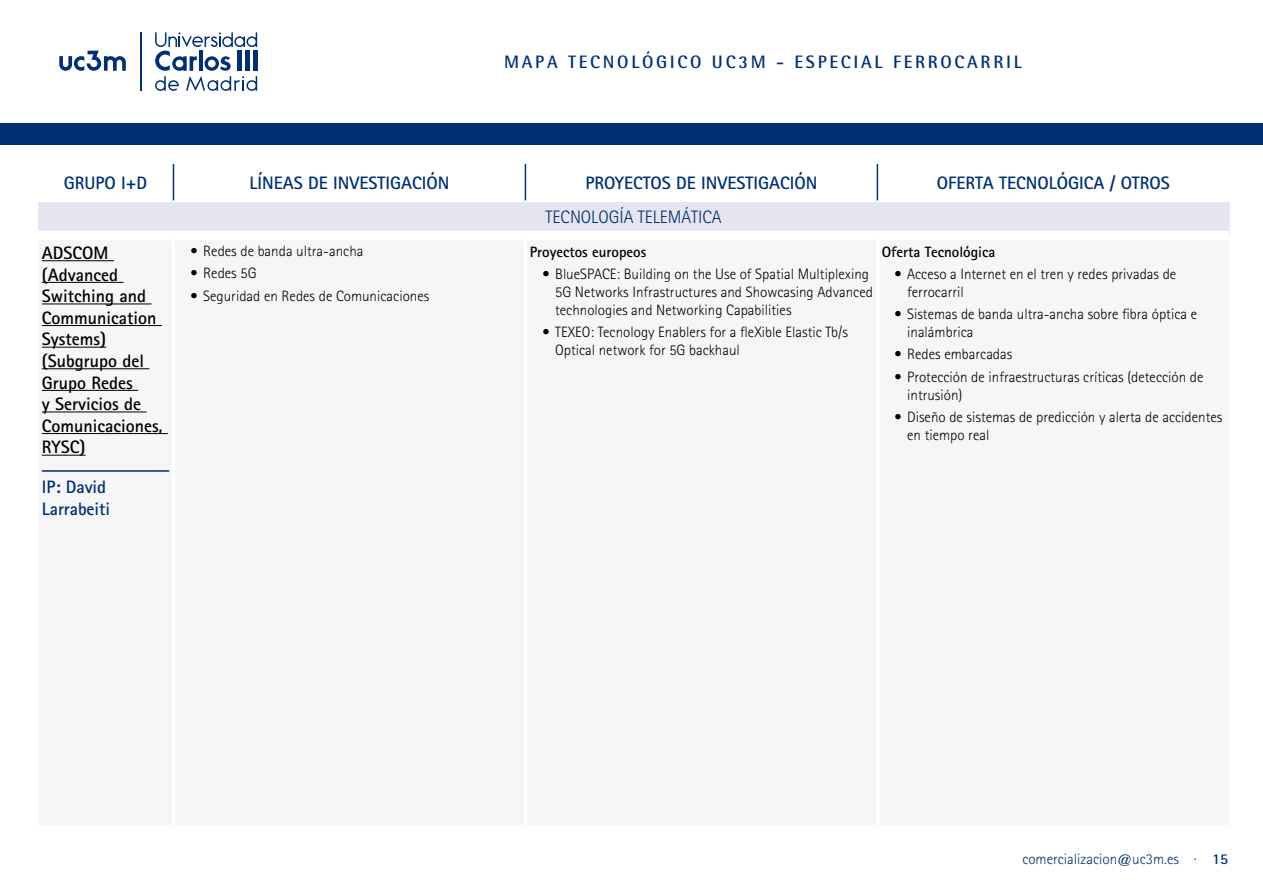
<style>
.page{position:relative;width:1263px;height:893px;background:#fff}
.page>*{position:absolute;margin:0;border:0;box-sizing:border-box;transform-origin:0 0}
.t1{font:700 18px/21.6px "Rotis Sans Serif";color:#000}
.t2{font:700 18px/21.6px "Rotis Sans Serif";color:#002f74}
.t3{font:700 18px "Rotis Semi Sans";color:#002f74}
.t4{font:300 18px "Rotis Sans Serif";color:#002f74}
.t5{font:300 15px/18px "Rotis Sans Serif";color:#000}
.t6{font:700 15px "Rotis Sans Serif";color:#000}
.t7{font:300 15px "Rotis Sans Serif";color:#002f74}
.s1{font-weight:700}
</style>
<div class="page">
<hr style="left:140px;top:32px;width:1px;height:59px;background:#002f74">
<svg style="left:59px;top:51px;width:67px;height:20px"></svg>
<svg style="left:155px;top:32px;width:102px;height:59px"></svg>
<div style="left:0;top:123px;width:1263px;height:22px;background:#002f74"></div>
<svg style="left:172px;top:164px;width:707px;height:37px"></svg>
<div style="left:38px;top:201px;width:1191px;height:34px;background:#e5e4ef"></div>
<hr style="left:173px;top:164px;width:1px;height:37px;background:#002f74">
<hr style="left:525px;top:164px;width:1px;height:37px;background:#002f74">
<hr style="left:877px;top:164px;width:1px;height:37px;background:#002f74">
<hr style="left:37px;top:201px;width:136px;height:1px;background:#fff">
<hr style="left:173px;top:201px;width:352px;height:1px;background:#fff">
<hr style="left:525px;top:201px;width:352px;height:1px;background:#fff">
<hr style="left:877px;top:201px;width:353px;height:1px;background:#fff">
<div style="left:38px;top:231px;width:135px;height:9px;background:#fff"></div>
<div style="left:173px;top:231px;width:352px;height:9px;background:#fff"></div>
<div style="left:525px;top:231px;width:352px;height:9px;background:#fff"></div>
<div style="left:877px;top:231px;width:352px;height:9px;background:#fff"></div>
<div style="left:38px;top:240px;width:135px;height:585px;background:#f6f6f6"></div>
<hr style="left:42px;top:260px;width:72px;height:1px;background:#000">
<hr style="left:42px;top:282px;width:82px;height:1px;background:#000">
<hr style="left:42px;top:303px;width:110px;height:1px;background:#000">
<hr style="left:42px;top:325px;width:120px;height:1px;background:#000">
<hr style="left:42px;top:347px;width:64px;height:1px;background:#000">
<hr style="left:42px;top:368px;width:108px;height:1px;background:#000">
<hr style="left:42px;top:390px;width:96px;height:1px;background:#000">
<hr style="left:42px;top:411px;width:104px;height:1px;background:#000">
<hr style="left:42px;top:433px;width:126px;height:1px;background:#000">
<hr style="left:42px;top:455px;width:44px;height:1px;background:#000">
<hr style="left:42px;top:470px;width:127px;height:2px;background:#002f74">
<div style="left:173px;top:240px;width:352px;height:585px;background:#f6f6f6"></div>
<div style="left:525px;top:240px;width:352px;height:585px;background:#f6f6f6"></div>
<div style="left:877px;top:240px;width:352px;height:585px;background:#f6f6f6"></div>
<hr style="left:172px;top:240px;width:3px;height:585px;background:#fff">
<hr style="left:524px;top:240px;width:3px;height:585px;background:#fff">
<hr style="left:876px;top:240px;width:3px;height:585px;background:#fff">
<p class="t3" style="left:504px;top:51px;width:14px">MAPA</p>
<p class="t3" style="left:568px;top:51px;width:14px">TECNOLÓGICO</p>
<p class="t3" style="left:712px;top:51px;width:95px">UC 3M - ESPECIAL</p>
<p class="t3" style="left:893px;top:51px;width:13px">FERROCARRIL</p>
<p class="t2" style="left:64px;top:172px;width:85px">GRUPO I+D</p>
<p class="t2" style="left:249px;top:172px;width:201px">LÍNEAS DE INVESTIGACIÓN</p>
<p class="t2" style="left:585px;top:172px;width:233px">PROYECTOS DE INVESTIGACIÓN</p>
<p class="t2" style="left:937px;top:172px;width:234px">OFERTA TECNOLÓGICA / OTROS</p>
<p class="t4" style="left:546px;top:207px;width:177px">TECNOLOGÍA TELEMÁTICA</p>
<p class="t1" style="left:42px;top:242px;width:122px">ADSCOM (Advanced<br>Switching and<br>Communication<br>Systems) (Subgrupo del<br>Grupo Redes<br>y Servicios de<br>Comunicaciones,<br>RYSC)</p>
<p class="t2" style="left:42px;top:476px;width:70px">IP: David<br>Larrabeiti</p>
<p class="t6" style="left:882px;top:242px;width:115px">Oferta Tecnológica</p>
<p class="t5" style="left:907px;top:265px;width:271px;text-indent:-13px">• Acceso a Internet en el tren y redes privadas de ferrocarril</p>
<p class="t5" style="left:907px;top:305px;width:291px;text-indent:-13px">• Sistemas de banda ultra-ancha sobre fibra óptica e inalámbrica</p>
<p class="t5" style="left:894px;top:345px;width:119px">• Redes embarcadas</p>
<p class="t5" style="left:907px;top:367px;width:298px;text-indent:-13px">• Protección de infraestructuras críticas (detección de intrusión)</p>
<p class="t5" style="left:907px;top:408px;width:317px;text-indent:-13px">• Diseño de sistemas de predicción y alerta de accidentes en tiempo real</p>
<p class="t5" style="left:190px;top:242px;width:174px">• Redes de banda ultra-ancha</p>
<p class="t5" style="left:190px;top:264px;width:68px">• Redes 5G</p>
<p class="t5" style="left:190px;top:287px;width:240px">• Seguridad en Redes de Comunicaciones</p>
<p class="t6" style="left:530px;top:242px;width:118px">Proyectos europeos</p>
<p class="t5" style="left:555px;top:265px;width:319px;text-indent:-13px">• BlueSPACE: Building on the Use of Spatial Multiplexing<br>5G Networks Infrastructures and Showcasing Advanced technologies and Networking Capabilities</p>
<p class="t5" style="left:555px;top:323px;width:294px;text-indent:-13px">• TEXEO: Tecnology Enablers for a fleXible Elastic Tb/s<br>Optical network for 5G backhaul</p>
<p class="t7" style="left:1022px;top:851px;width:207px">comercializacion@uc3m.es · <span class="s1">15</span></p>
</div>
